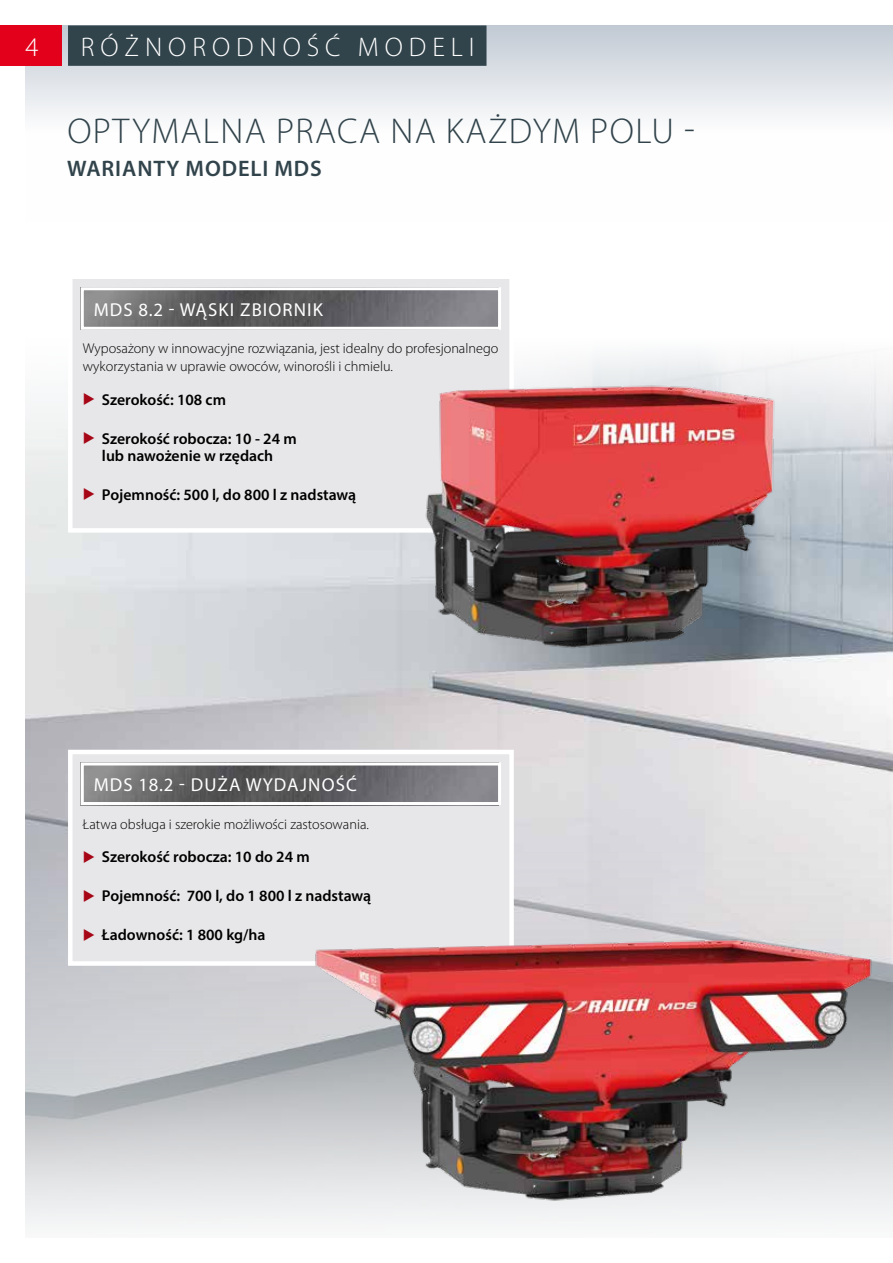
<style>
.page{position:relative;width:893px;height:1263px;background:#fff}
.page>*{position:absolute;margin:0;border:0;box-sizing:border-box;transform-origin:0 0}
.t1{font:300 36px "Myriad Pro";letter-spacing:.04em;color:#31434b}
.t2{font:300 27px "Myriad Pro";letter-spacing:.22em;color:#fff}
.t3{font:600 22.5px "Myriad Pro";letter-spacing:.04em;color:#31434b}
.t4{font:18.75px "Myriad Pro";letter-spacing:.06em;color:#fff}
.t5{font:600 15.75px/17.2px "Myriad Pro";color:#000;text-align:center}
.t6{font:300 14.25px/17.2px "Myriad Pro";color:#000}
.s1{color:#b80718}
</style>
<div class="page">
<img style="left:26px;top:354px;width:867px;height:873px">
<div style="left:26px;top:25px;width:867px;height:197px;background:linear-gradient(to bottom,#cdd3dc,#fff)"></div>
<div style="left:0;top:26px;width:62px;height:40px;background:#e2001a"></div>
<div style="left:68px;top:25px;width:418px;height:41px;background:#31434b"></div>
<div style="left:68px;top:274px;width:446px;height:259px;background:#e7e6e8;border:4px solid #fff"></div>
<img style="left:85px;top:291px;width:412px;height:35px">
<div style="left:81px;top:287px;width:420px;height:43px;border:3px solid #fff"></div>
<div style="left:68px;top:750px;width:446px;height:216px;background:#e7e6e8;border:4px solid #fff"></div>
<img style="left:85px;top:766px;width:412px;height:35px">
<div style="left:81px;top:762px;width:420px;height:43px;border:3px solid #fff"></div>
<img style="left:309px;top:932px;width:570px;height:275px">
<img style="left:417px;top:376px;width:366px;height:281px">
<h2 class="t2" style="left:26px;top:32px;width:15px">4</h2>
<h2 class="t2" style="left:81px;top:32px;width:395px">RÓŻNORODNOŚĆ MODELI</h2>
<h1 class="t1" style="left:67px;top:111px;width:629px">OPTYMALNA PRACA NA KAŻDYM POLU -</h1>
<h3 class="t3" style="left:67px;top:154px;width:256px">WARIANTY MODELI MDS</h3>
<p class="t4" style="left:94px;top:298px;width:231px">MDS 8.2 - WĄSKI ZBIORNIK</p>
<p class="t6" style="left:83px;top:340px;width:417px">Wyposażony w innowacyjne rozwiązania, jest idealny do profesjonalnego wykorzystania w uprawie owoców, winorośli i chmielu.</p>
<p class="t5" style="left:83px;top:391px;width:145px"><span class="s1">◆</span> Szerokość: 108 cm</p>
<p class="t5" style="left:83px;top:429px;width:215px"><span class="s1">◆</span> Szerokość robocza: 10 - 24 m lub nawożenie w rzędach</p>
<p class="t5" style="left:83px;top:485px;width:275px"><span class="s1">◆</span> Pojemność: 500 l, do 800 l z nadstawą</p>
<p class="t4" style="left:94px;top:773px;width:265px">MDS 18.2 - DUŻA WYDAJNOŚĆ</p>
<p class="t6" style="left:83px;top:815px;width:288px">Łatwa obsługa i szerokie możliwości zastosowania.</p>
<p class="t5" style="left:83px;top:848px;width:228px"><span class="s1">◆</span> Szerokość robocza: 10 do 24 m</p>
<p class="t5" style="left:83px;top:887px;width:290px"><span class="s1">◆</span> Pojemność: 700 l, do 1 800 l z nadstawą</p>
<p class="t5" style="left:83px;top:925px;width:184px"><span class="s1">◆</span> Ładowność: 1 800 kg/ha</p>
</div>
